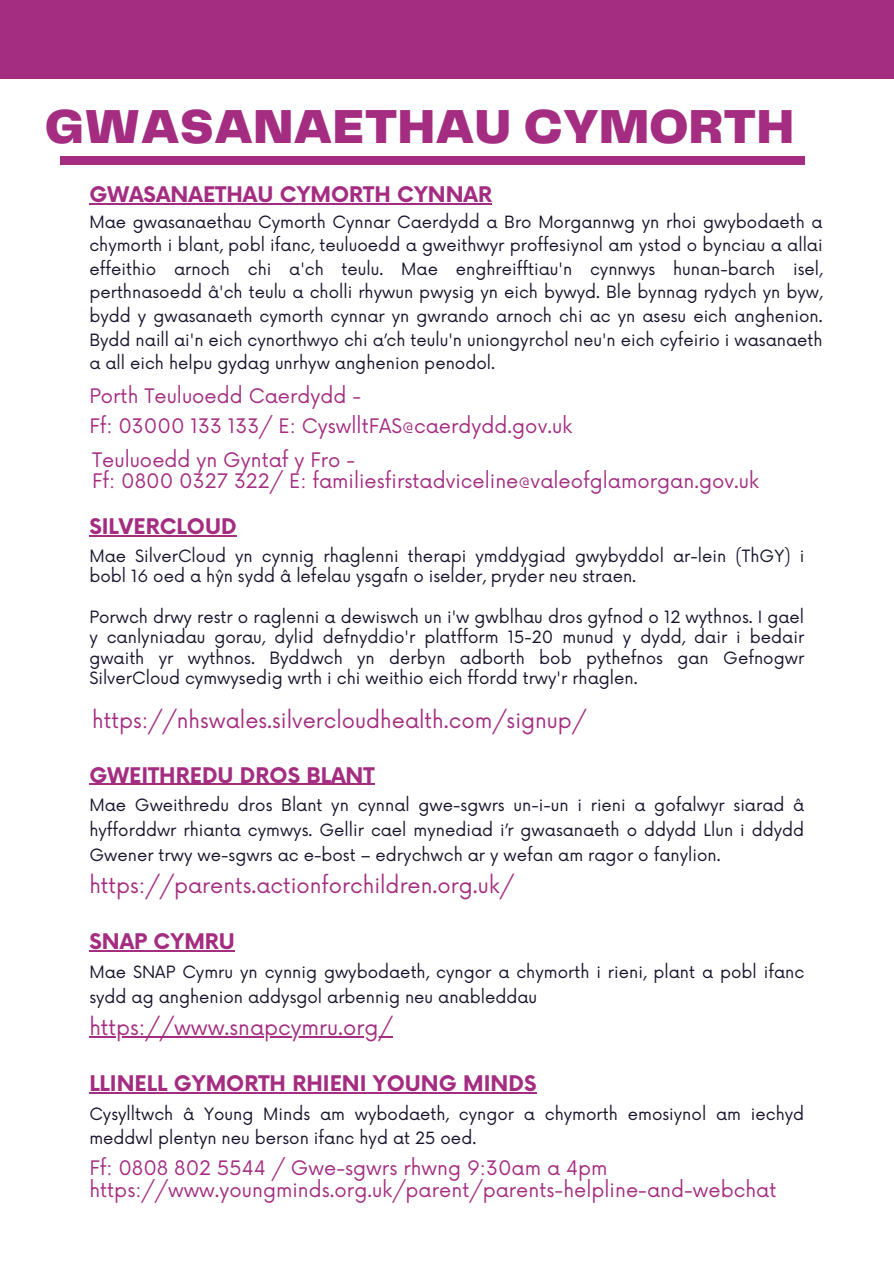
<style>
.page{position:relative;width:894px;height:1264px;background:#fff}
.page>*{position:absolute;margin:0;border:0;box-sizing:border-box;transform-origin:0 0}
.t1{font:900 49.5px "Telegraf";color:#a42d81}
.t2{font:21px "Now";color:#a42d81}
.t3{font:700 21px "Now";color:#a42d81}
.t4{font:19.5px/21.3px "Now";color:#a42d81}
.t5{font:16.5px/23.7px "Now";color:#18122b;text-align:justify}
</style>
<div class="page">
<div style="left:0;top:0;width:893px;height:79px;background:#a42d81"></div>
<hr style="left:89px;top:203px;width:403px;height:1px;background:#a42d81">
<hr style="left:89px;top:535px;width:148px;height:1px;background:#a42d81">
<hr style="left:89px;top:783px;width:285px;height:1px;background:#a42d81">
<hr style="left:89px;top:950px;width:146px;height:1px;background:#a42d81">
<hr style="left:89px;top:1035px;width:303px;height:2px;background:#a42d81">
<hr style="left:89px;top:1092px;width:447px;height:1px;background:#a42d81">
<div style="left:60px;top:156px;width:744px;height:9px;background:#a42d81"></div>
<h3 class="t1" style="left:45px;top:105px;width:750px">GWASANAETHAU CYMORTH</h3>
<h2 class="t3" style="left:89px;top:183px;width:404px">GWASANAETHAU CYMORTH CYNNAR</h2>
<h1 class="t5" style="left:89px;top:210px;width:734px">Mae gwasanaethau Cymorth Cynnar Caerdydd a Bro Morgannwg yn rhoi gwybodaeth a chymorth i blant, pobl ifanc, teuluoedd a gweithwyr proffesiynol am ystod o bynciau a allai effeithio arnoch chi a'ch teulu. Mae enghreifftiau'n cynnwys hunan-barch isel, perthnasoedd â'ch teulu a cholli rhywun pwysig yn eich bywyd. Ble bynnag rydych yn byw, bydd y gwasanaeth cymorth cynnar yn gwrando arnoch chi ac yn asesu eich anghenion.<br>Bydd naill ai'n eich cynorthwyo chi a’ch teulu'n uniongyrchol neu'n eich cyfeirio i wasanaeth a all eich helpu gydag unrhyw anghenion penodol.</h1>
<p class="t4" style="left:89px;top:383px;width:484px;line-height:29.2px">Porth Teuluoedd Caerdydd -<br>Ff: 03000 133 133/ E: CyswlltFAS@caerdydd.gov.uk</p>
<p class="t4" style="left:92px;top:450px;width:668px">Teuluoedd yn Gyntaf y Fro -<br>Ff: 0800 0327 322/ E: familiesfirstadviceline@valeofglamorgan.gov.uk</p>
<h3 class="t3" style="left:89px;top:515px;width:149px">SILVERCLOUD</h3>
<h3 class="t5" style="left:89px;top:547px;width:716px;line-height:20.2px">Mae SilverCloud yn cynnig rhaglenni therapi ymddygiad gwybyddol ar-lein (ThGY) i bobl 16 oed a hŷn sydd â lefelau ysgafn o iselder, pryder neu straen.</h3>
<h2 class="t5" style="left:89px;top:607px;width:716px;line-height:20.2px">Porwch drwy restr o raglenni a dewiswch un i'w gwblhau dros gyfnod o 12 wythnos. I gael y canlyniadau gorau, dylid defnyddio'r platfform 15-20 munud y dydd, dair i bedair gwaith yr wythnos. Byddwch yn derbyn adborth bob pythefnos gan Gefnogwr SilverCloud cymwysedig wrth i chi weithio eich ffordd trwy'r rhaglen.</h2>
<p class="t2" style="left:92px;top:709px;width:495px">https://nhswales.silvercloudhealth.com/signup/</p>
<h3 class="t3" style="left:89px;top:763px;width:286px">GWEITHREDU DROS BLANT</h3>
<h2 class="t5" style="left:89px;top:793px;width:716px;line-height:24.8px">Mae Gweithredu dros Blant yn cynnal gwe-sgwrs un-i-un i rieni a gofalwyr siarad â hyfforddwr rhianta cymwys. Gellir cael mynediad i’r gwasanaeth o ddydd Llun i ddydd Gwener trwy we-sgwrs ac e-bost – edrychwch ar y wefan am ragor o fanylion.</h2>
<p class="t2" style="left:89px;top:873px;width:426px">https://parents.actionforchildren.org.uk/</p>
<h3 class="t3" style="left:89px;top:930px;width:147px">SNAP CYMRU</h3>
<h2 class="t5" style="left:89px;top:960px;width:716px;line-height:24.8px">Mae SNAP Cymru yn cynnig gwybodaeth, cyngor a chymorth i rieni, plant a pobl ifanc sydd ag anghenion addysgol arbennig neu anableddau</h2>
<p class="t2" style="left:89px;top:1015px;width:305px">https://www.snapcymru.org/</p>
<h3 class="t3" style="left:89px;top:1072px;width:448px">LLINELL GYMORTH RHIENI YOUNG MINDS</h3>
<h2 class="t5" style="left:89px;top:1102px;width:716px;line-height:24.8px">Cysylltwch â Young Minds am wybodaeth, cyngor a chymorth emosiynol am iechyd meddwl plentyn neu berson ifanc hyd at 25 oed.</h2>
<p class="t4" style="left:89px;top:1158px;width:688px">Ff: 0808 802 5544 / Gwe-sgwrs rhwng 9:30am a 4pm https://www.youngminds.org.uk/parent/parents-helpline-and-webchat</p>
</div>
